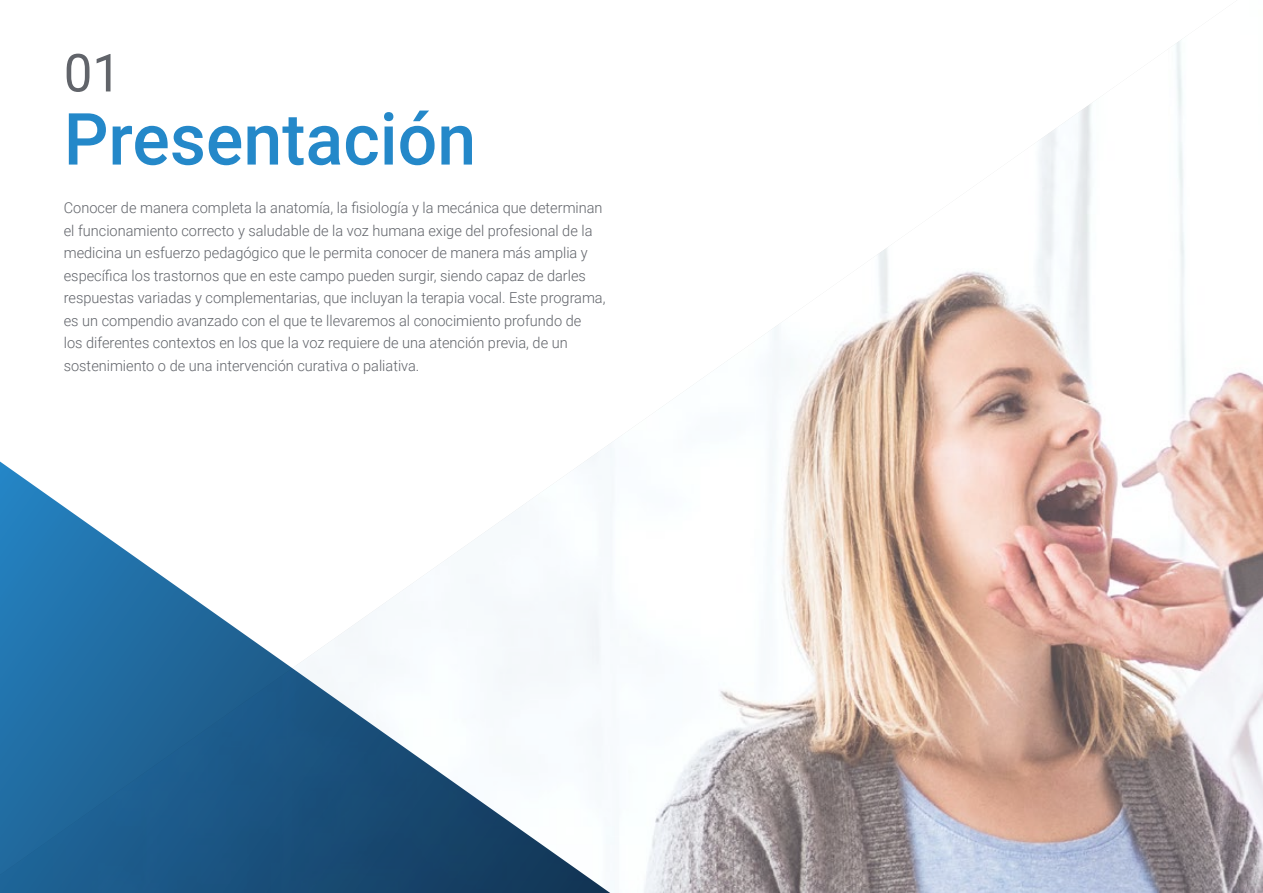
<style>
.page{position:relative;width:1263px;height:893px;background:#fff}
.page>*{position:absolute;margin:0;border:0;box-sizing:border-box;transform-origin:0 0}
.t1{font:500 72px "Roboto";color:#2488c9}
.t2{font:52.5px "Roboto";color:#61646a}
.t3{font:300 15px/22.5px "Roboto";color:#61646a}
</style>
<div class="page">
<img style="left:607px;top:39px;width:656px;height:854px">
<svg style="left:0;top:446px;width:640px;height:447px"></svg>
<h2 class="t2" style="left:64px;top:36px;width:59px">01</h2>
<h1 class="t1" style="left:64px;top:89px;width:414px">Presentación</h1>
<p class="t3" style="left:64px;top:196px;width:543px">Conocer de manera completa la anatomía, la fisiología y la mecánica que determinan el funcionamiento correcto y saludable de la voz humana exige del profesional de la medicina un esfuerzo pedagógico que le permita conocer de manera más amplia y específica los trastornos que en este campo pueden surgir, siendo capaz de darles respuestas variadas y complementarias, que incluyan la terapia vocal. Este programa, es un compendio avanzado con el que te llevaremos al conocimiento profundo de<br>los diferentes contextos en los que la voz requiere de una atención previa, de un sostenimiento o de una intervención curativa o paliativa.</p>
</div>
